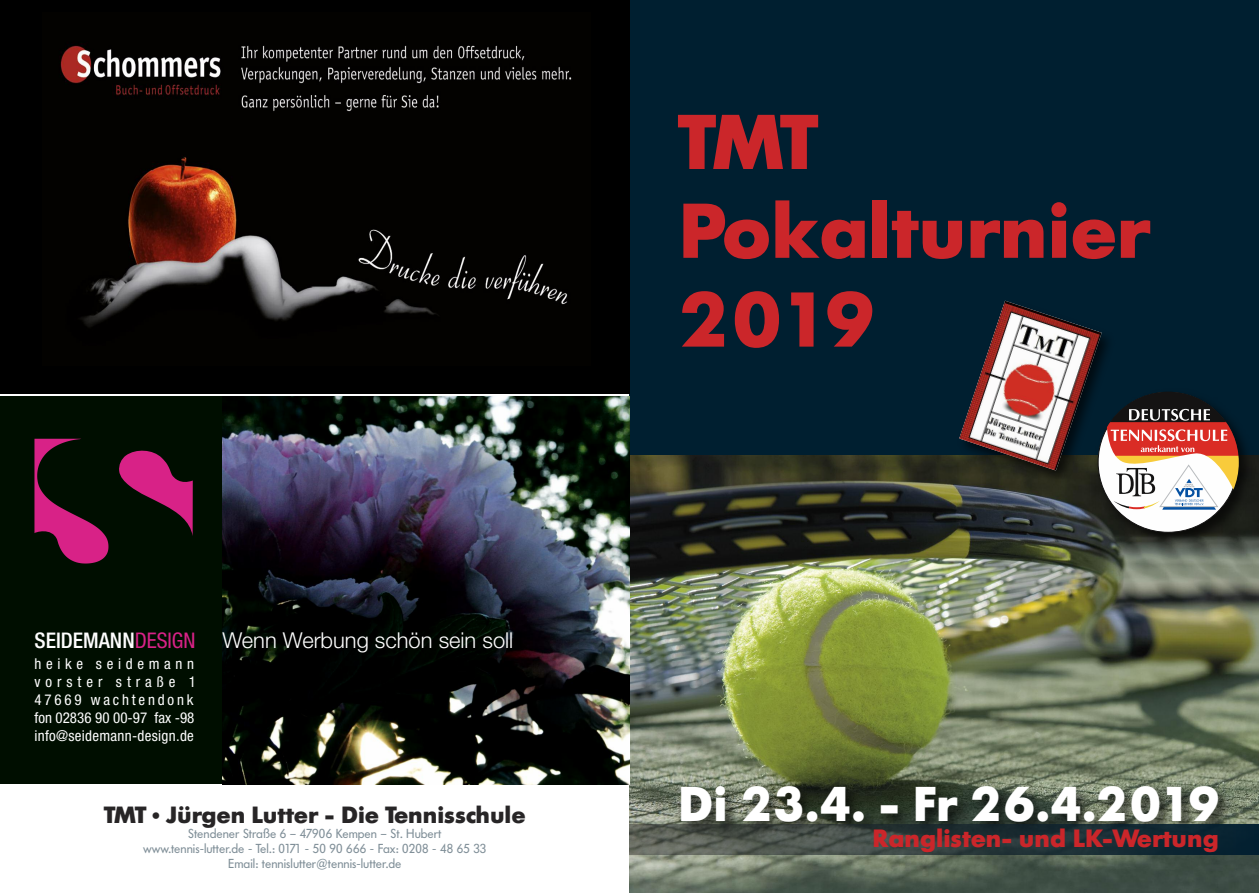
<style>
.page{position:relative;width:1259px;height:893px;background:#fff}
.page>*{position:absolute;margin:0;border:0;box-sizing:border-box;transform-origin:0 0}
.t1{font:700 76.65px/88.8px "Futura BQ";color:#cb262a}
.t2{font:700 48.3px "Futura BQ";color:#fff}
.t3{font:700 24.75px "Futura BQ";color:#cb262a}
.t4{font:700 23.25px "Futura BQ";color:#272526}
.t5{font:300 21.9px "Helvetica Neue";color:#fefefe}
.t6{font:condensed 15px/18px "Helvetica Neue";letter-spacing:.185em;color:#fefefe}
.t7{font:12.9px/15px "Futura BQ";color:#808f98;text-align:center}
.s1{font-weight:500;font-stretch:condensed;font-size:21.6px}
.s2{font-weight:400;font-stretch:condensed;font-size:21.6px;color:#d82287}
.s3{font-size:21px}
</style>
<div class="page">
<img style="left:629px;top:455px;width:630px;height:438px">
<div style="left:629px;top:0;width:630px;height:455px;background:#001f30"></div>
<img style="left:667px;top:769px;width:592px;height:98px">
<svg style="left:629px;top:824px;width:630px;height:30px;background:#303e3f"></svg>
<img style="left:1085px;top:434px;width:174px;height:155px">
<div style="left:1098px;top:392px;width:140px;height:140px;background:#fefefe;border-radius:50%"></div>
<img style="left:949px;top:300px;width:57px;height:193px">
<svg style="left:959px;top:332px;width:279px;height:178px"></svg>
<img style="left:959px;top:301px;width:142px;height:170px">
<div style="left:0;top:0;width:629px;height:393px;background:#000"></div>
<img style="left:60px;top:43px;width:512px;height:284px">
<img style="left:222px;top:396px;width:407px;height:388px">
<div style="left:0;top:396px;width:222px;height:388px;background:#000e00"></div>
<svg style="left:119px;top:450px;width:74px;height:86px"></svg>
<svg style="left:34px;top:439px;width:74px;height:124px"></svg>
<h3 class="t5" style="left:34px;top:623px;width:480px"><span class="s1">SEIDEMANN</span><span class="s2">DESIGN</span> Wenn Werbung schön sein soll</h3>
<p class="t6" style="left:34px;top:656px;width:163px">heike seidemann vorster straße 1<br>47669 wachtendonk fon 02836 90 00-97 fax -98 info@seidemann-design.de</p>
<h3 class="t4" style="left:104px;top:802px;width:423px">TMT <span class="s3">•</span> Jürgen Lutter - Die Tennisschule</h3>
<p class="t7" style="left:143px;top:826px;width:345px">Stendener Straße 6 – 47906 Kempen – St. Hubert www.tennis-lutter.de - Tel.: 0171 - 50 90 666 - Fax: 0208 - 48 65 33<br>Email: tennislutter@tennis-lutter.de</p>
<h1 class="t1" style="left:678px;top:98px;width:473px">TMT<br>Pokalturnier<br>2019</h1>
<h2 class="t2" style="left:678px;top:778px;width:543px">Di 23.4. - Fr 26.4.2019</h2>
<h3 class="t3" style="left:872px;top:825px;width:348px">Ranglisten- und LK-Wertung</h3>
</div>
